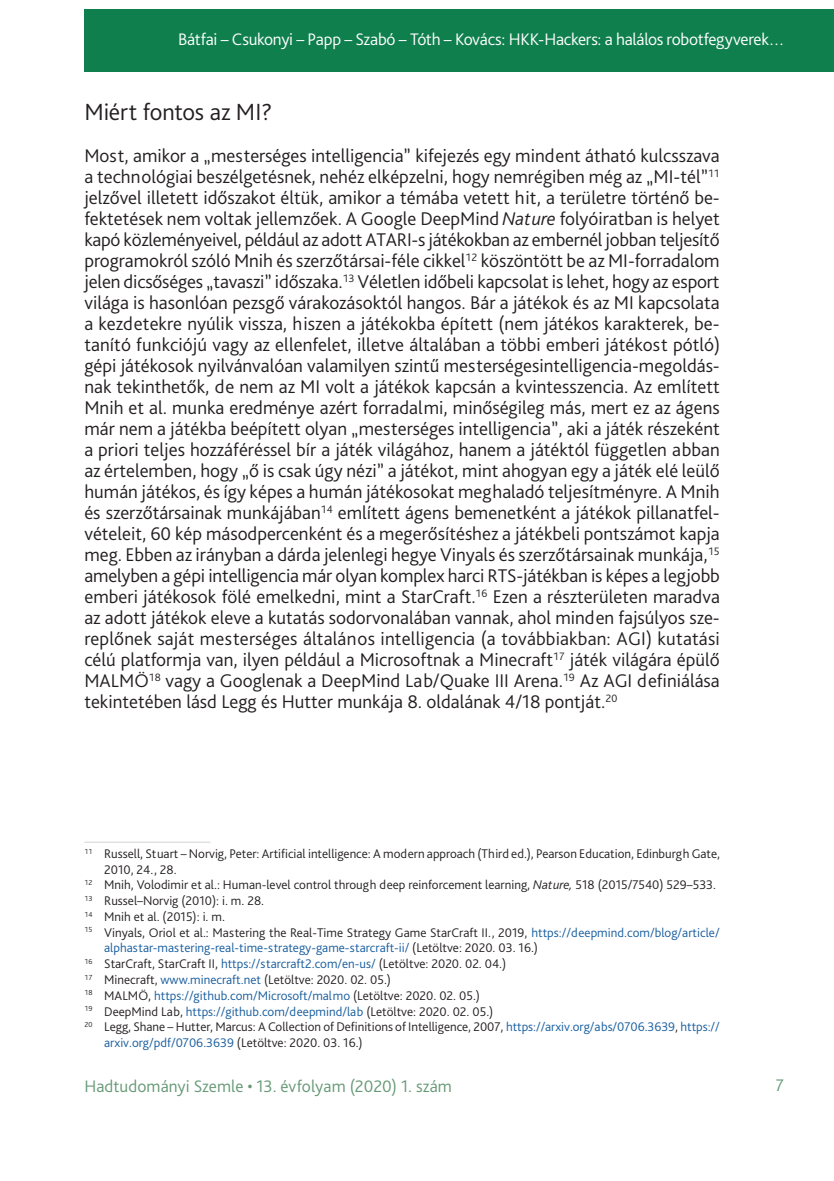
<style>
.page{position:relative;width:834px;height:1181px;background:#fff}
.page>*{position:absolute;margin:0;border:0;box-sizing:border-box;transform-origin:0 0}
._1_1_1__Head{font:300 24.5px "Bliss Pro";color:#231f20}
._2__Body_copy_1st_pa{font:300 19.25px/21px "Bliss Pro";color:#231f20;text-align:justify}
.t1{font:300 17.5px "Bliss Pro";letter-spacing:-.015em;color:#fff}
.t2{font:300 17.5px "Bliss Pro";letter-spacing:.005em;color:#669976}
.Lábjegyzet{font:300 13.12px/15.8px "Bliss Pro";color:#231f20}
.Lábjegyzet-2{font:300 13.12px "Bliss Pro";color:#175d9e}
.s1{font-style:italic}
.s2{color:#175d9e}
.s3{color:#231f20}
</style>
<div class="page">
<div style="left:84px;top:9px;width:749px;height:63px;background:#0f7f4d"></div>
<hr style="left:84px;top:842px;width:126px;height:1px;background:#d1d2d4">
<p class="t1" style="left:178px;top:28px;width:607px">Bátfai – Csukonyi – Papp – Szabó – Tóth – Kovács: HKK-Hackers: a halálos robotfegyverek…</p>
<p class="_1_1_1__Head" style="left:84px;top:97px;width:189px">Miért fontos az MI?</p>
<p class="_2__Body_copy_1st_pa" style="left:84px;top:145px;width:637px">Most, amikor a „mesterséges intelligencia” kifejezés egy mindent átható kulcsszava a technológiai beszélgetésnek, nehéz elképzelni, hogy nemrégiben még az „MI-tél”<sup>11 </sup>jelzővel illetett időszakot éltük, amikor a témába vetett hit, a területre történő be&shy;fektetések nem voltak jellemzőek. A Google DeepMind <span class="s1">Nature</span> folyóiratban is helyet kapó közleményeivel, például az adott ATARI-s játékokban az embernél jobban teljesítő programokról szóló Mnih és szerzőtársai-féle cikkel<sup>12</sup> köszöntött be az MI-forradalom jelen dicsőséges „tavaszi” időszaka.<sup>13</sup> Véletlen időbeli kapcsolat is lehet, hogy az esport világa is hasonlóan pezsgő várakozásoktól hangos. Bár a játékok és az MI kapcsolata a kezdetekre nyúlik vissza, hiszen a játékokba épített (nem játékos karakterek, be&shy;tanító funkciójú vagy az ellenfelet, illetve általában a többi emberi játékost pótló) gépi játékosok nyilvánvalóan valamilyen szintű mesterségesintelligencia-megoldás&shy;nak tekinthetők, de nem az MI volt a játékok kapcsán a kvintesszencia. Az említett Mnih et al. munka eredménye azért forradalmi, minőségileg más, mert ez az ágens már nem a játékba beépített olyan „mesterséges intelligencia”, aki a játék részeként a priori teljes hozzáféréssel bír a játék világához, hanem a játéktól független abban az értelemben, hogy „ő is csak úgy nézi” a játékot, mint ahogyan egy a játék elé leülő humán játékos, és így képes a humán játékosokat meghaladó teljesítményre. A Mnih és szerzőtársainak munkájában<sup>14</sup> említett ágens bemenetként a játékok pillanatfel&shy;vételeit, 60 kép másodpercenként és a megerősítéshez a játékbeli pontszámot kapja meg. Ebben az irányban a dárda jelenlegi hegye Vinyals és szerzőtársainak munkája,<sup>15 </sup>amelyben a gépi intelligencia már olyan komplex harci RTS-játékban is képes a legjobb emberi játékosok fölé emelkedni, mint a StarCraft.<sup>16</sup> Ezen a részterületen maradva az adott játékok eleve a kutatás sodorvonalában vannak, ahol minden fajsúlyos sze&shy;replőnek saját mesterséges általános intelligencia (a továbbiakban: AGI) kutatási célú platformja van, ilyen például a Microsoftnak a Minecraft<sup>17</sup> játék világára épülő MALMÖ<sup>18</sup> vagy a Googlenak a DeepMind Lab/Quake III Arena.<sup>19</sup> Az AGI definiálása tekintetében lásd Legg és Hutter munkája 8. oldalának 4/18 pontját.<sup>20</sup></p>
<p class="Lábjegyzet" style="left:104px;top:845px;width:617px;text-indent:-20px"><sup>11</sup> Russell, Stuart – Norvig, Peter: Artificial intelligence: A modern approach (Third ed.), Pearson Education, Edinburgh Gate,<br>2010, 24., 28.</p>
<p class="Lábjegyzet" style="left:84px;top:877px;width:633px"><sup>12</sup> Mnih, Volodimir et al.: Human-level control through deep reinforcement learning, <span class="s1">Nature,</span> 518 (2015/7540) 529–533.</p>
<p class="Lábjegyzet" style="left:84px;top:892px;width:181px"><sup>13</sup> Russel–Norvig (2010): i. m. 28.</p>
<p class="Lábjegyzet" style="left:84px;top:908px;width:142px"><sup>14</sup> Mnih et al. (2015): i. m.</p>
<p class="Lábjegyzet" style="left:104px;top:924px;width:617px;text-indent:-20px"><sup>15</sup> Vinyals, Oriol et al.: Mastering the Real-Time Strategy Game StarCraft II., 2019, <span class="s2">https://deepmind.com/blog/article/ alphastar-mastering-real-time-strategy-game-starcraft-ii/</span> (Letöltve: 2020. 03. 16.)</p>
<p class="Lábjegyzet" style="left:84px;top:955px;width:423px"><sup>16</sup> StarCraft, StarCraft II, <span class="s2">https://starcraft2.com/en-us/</span> (Letöltve: 2020. 02. 04.)</p>
<p class="Lábjegyzet" style="left:84px;top:971px;width:308px"><sup>17</sup> Minecraft, <span class="s2">www.minecraft.net</span> (Letöltve: 2020. 02. 05.)</p>
<p class="Lábjegyzet-2" style="left:84px;top:987px;width:397px"><sup>18</sup> <span class="s3">MALMÖ,</span> https://github.com/Microsoft/malmo <span class="s3">(Letöltve: 2020. 02. 05.)</span></p>
<p class="Lábjegyzet" style="left:84px;top:1003px;width:410px"><sup>19</sup> DeepMind Lab, <span class="s2">https://github.com/deepmind/lab</span> (Letöltve: 2020. 02. 05.)</p>
<p class="Lábjegyzet" style="left:104px;top:1018px;width:617px;text-indent:-20px"><sup>20</sup> Legg, Shane – Hutter, Marcus: A Collection of Definitions of Intelligence, 2007, <span class="s2">https://arxiv.org/abs/0706.3639</span>, <span class="s2">https:// arxiv.org/pdf/0706.3639</span> (Letöltve: 2020. 03. 16.)</p>
<p class="t2" style="left:84px;top:1075px;width:369px">Hadtudományi Szemle • 13. évfolyam (2020) 1. szám</p>
<p class="t2" style="left:775px;top:1074px;width:10px">7</p>
</div>
